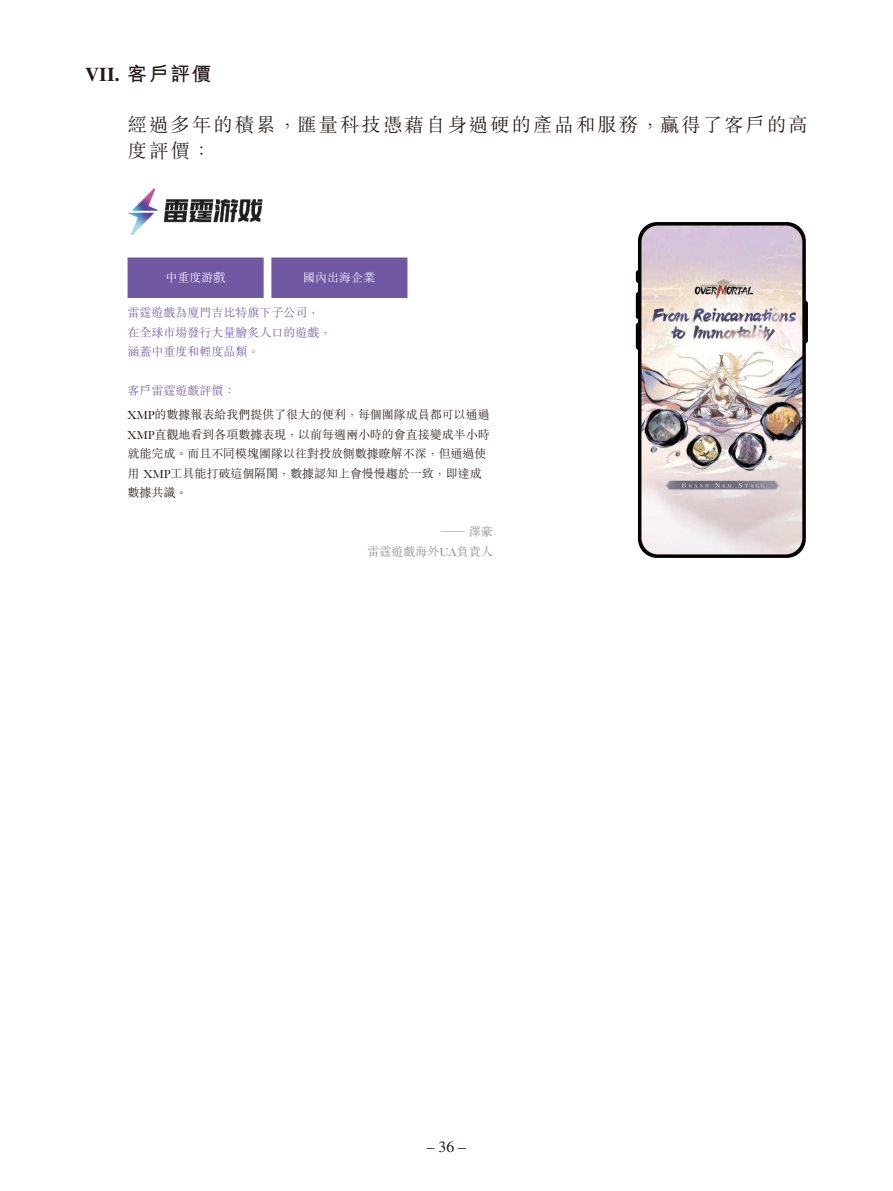
<style>
.page{position:relative;width:893px;height:1191px;background:#fff}
.page>*{position:absolute;margin:0;border:0;box-sizing:border-box;transform-origin:0 0}
.t1{font:300 19.5px/25.5px "M Sung HK";letter-spacing:.1em;color:#231916}
.t2{font:700 19.5px "Times LT Std";color:#231916}
.t3{font:15.75px "Times LT Std";color:#231916}
.t4{font:12px/19.5px "M Sung HK Light E Ten B5 H";letter-spacing:-.005em;color:#231916}
.t5{font:12px/19.5px "M Sung HK Light E Ten B5 H";color:#7058a3}
.t6{font:12px/19.5px "M Sung HK Light E Ten B5 H";color:#898989;text-align:right}
.t7{font:12px "M Sung HK Light E Ten B5 H";color:#fff}
.s1{font-family:"M Hei HK"}
.s2{font-family:"Adobe Ming Std Light E Ten B5 H"}
</style>
<div class="page">
<div style="left:636px;top:270px;width:7px;height:13px;background:#060101;border-radius:2px"></div>
<div style="left:636px;top:292px;width:7px;height:27px;background:#060101;border-radius:2px"></div>
<div style="left:636px;top:323px;width:7px;height:27px;background:#060101;border-radius:2px"></div>
<div style="left:801px;top:300px;width:7px;height:43px;background:#060101;border-radius:3px"></div>
<svg style="left:638px;top:222px;width:168px;height:336px;background:#161010"></svg>
<img style="left:641px;top:225px;width:161px;height:329px">
<div style="left:128px;top:257px;width:136px;height:41px;background:#7058a3"></div>
<div style="left:271px;top:257px;width:136px;height:41px;background:#7058a3"></div>
<img style="left:128px;top:188px;width:135px;height:47px">
<h1 class="t2" style="left:85px;top:63px;width:128px">VII. <span class="s1">客戶評價</span></h1>
<h1 class="t1" style="left:128px;top:111px;width:682px">經過多年的積累，匯量科技憑藉自身過硬的產品和服務，贏得了客戶的高度評價：</h1>
<p class="t7" style="left:166px;top:269px;width:61px">中重度游<span class="s2">戲</span></p>
<p class="t7" style="left:303px;top:269px;width:73px">國內出海企業</p>
<p class="t5" style="left:128px;top:302px;width:205px">雷霆遊戲為廈門吉比特旗下子公司，在全球市場發行大量膾炙人口的遊戲，涵蓋中重度和輕度品類。</p>
<p class="t5" style="left:128px;top:380px;width:109px">客戶雷霆遊戲評價：</p>
<p class="t4" style="left:128px;top:404px;width:364px">XMP的數據報表給我們提供了很大的便利，每個團隊成員都可以通過<br>XMP直觀地看到各項數據表現，以前每週兩小時的會直接變成半小時就能完成。而且不同模塊團隊以往對投放側數據瞭解不深，但通過使用 XMP工具能打破這個隔閡，數據認知上會慢慢趨於一致，即達成數據共識。</p>
<p class="t6" style="left:367px;top:521px;width:127px">—— 澤豪<br>雷霆遊戲海外UA負責人</p>
<h2 class="t3" style="left:427px;top:1137px;width:41px">– 36 –</h2>
</div>
